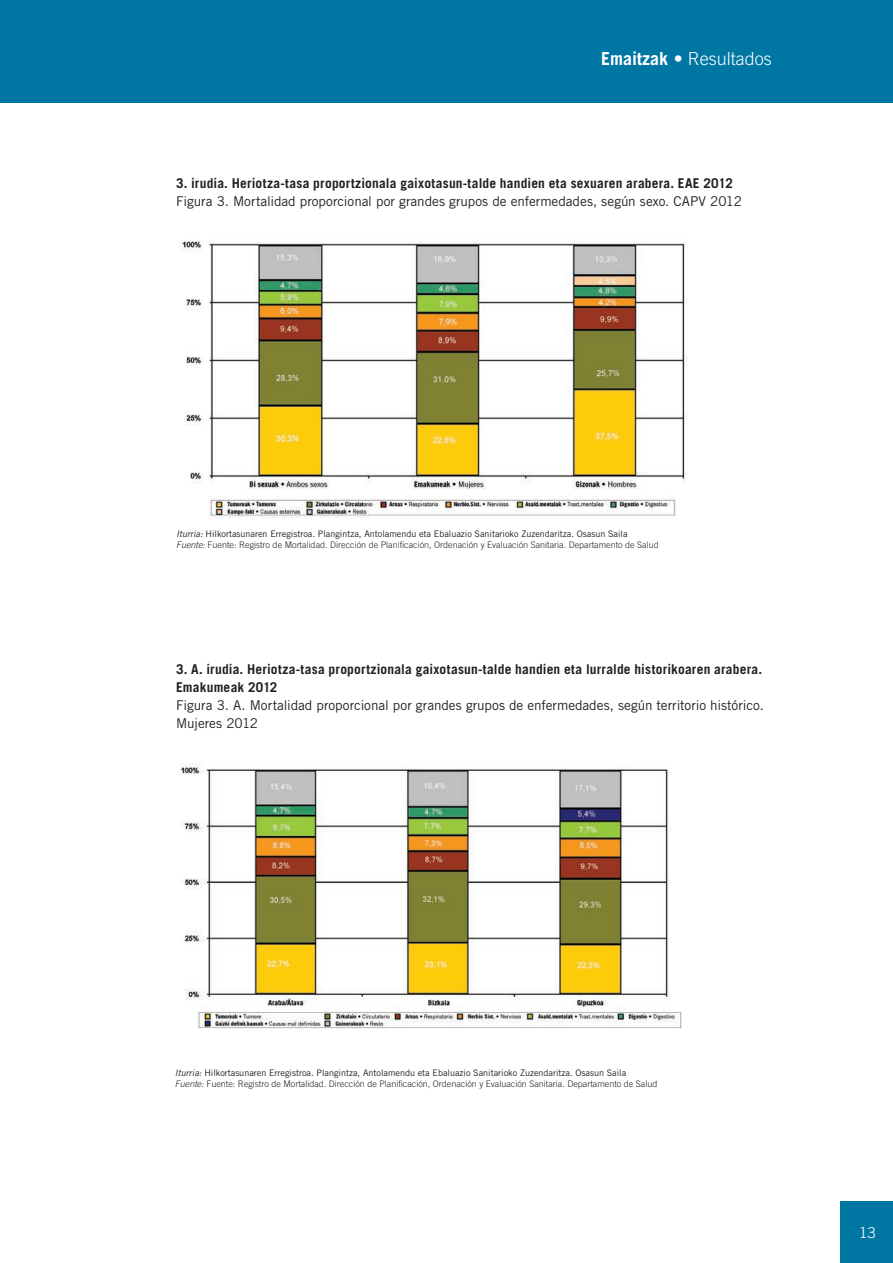
<style>
.page{position:relative;width:893px;height:1263px;background:#fff}
.page>*{position:absolute;margin:0;border:0;box-sizing:border-box;transform-origin:0 0}
.t1{font:300 18px "Trade Gothic";color:#fff}
.t2{font:300 15px "Trade Gothic";color:#fff}
.TITGRAF_E{font:700 13.5px/18px "Trade Gothic";letter-spacing:.015em;color:#231f20}
.TITGRAF_C{font:13.5px/18px "Trade Gothic";color:#231f20}
.t3{font:300 9px "Trade Gothic";color:#231f20}
.t4{font:9px "Trade Gothic";color:#231f20}
.s1{font-weight:700}
.s2{font-style:italic}
</style>
<div class="page">
<div style="left:0;top:0;width:893px;height:103px;background:#0076a3"></div>
<div style="left:841px;top:1201px;width:52px;height:62px;background:#0076a3"></div>
<img style="left:180px;top:241px;width:508px;height:277px">
<img style="left:180px;top:764px;width:502px;height:265px">
<h1 class="t1" style="left:601px;top:48px;width:172px"><span class="s1">Emaitzak</span> • Resultados</h1>
<p class="TITGRAF_E" style="left:176px;top:174px;width:558px">3. irudia. Heriotza-tasa proportzionala gaixotasun-talde handien eta sexuaren arabera. EAE 2012</p>
<p class="TITGRAF_C" style="left:176px;top:192px;width:567px">Figura 3. Mortalidad proporcional por grandes grupos de enfermedades, según sexo. CAPV 2012</p>
<p class="t4" style="left:176px;top:528px;width:453px"><span class="s2">Iturria:</span> Hilkortasunaren Erregistroa. Plangintza, Antolamendu eta Ebaluazio Sanitarioko Zuzendaritza. Osasun Saila</p>
<p class="t3" style="left:176px;top:539px;width:484px"><span class="s2">Fuente:</span> Fuente: Registro de Mortalidad. Dirección de Planificación, Ordenación y Evaluación Sanitaria. Departamento de Salud</p>
<p class="TITGRAF_E" style="left:176px;top:660px;width:587px">3. A. irudia. Heriotza-tasa proportzionala gaixotasun-talde handien eta lurralde historikoaren arabera.<br>Emakumeak 2012</p>
<p class="TITGRAF_C" style="left:176px;top:696px;width:589px">Figura 3. A. Mortalidad proporcional por grandes grupos de enfermedades, según territorio histórico.<br>Mujeres 2012</p>
<p class="t4" style="left:175px;top:1068px;width:453px"><span class="s2">Iturria:</span> Hilkortasunaren Erregistroa. Plangintza, Antolamendu eta Ebaluazio Sanitarioko Zuzendaritza. Osasun Saila</p>
<p class="t3" style="left:175px;top:1079px;width:484px"><span class="s2">Fuente:</span> Fuente: Registro de Mortalidad. Dirección de Planificación, Ordenación y Evaluación Sanitaria. Departamento de Salud</p>
<p class="t2" style="left:859px;top:1224px;width:18px">13</p>
</div>
